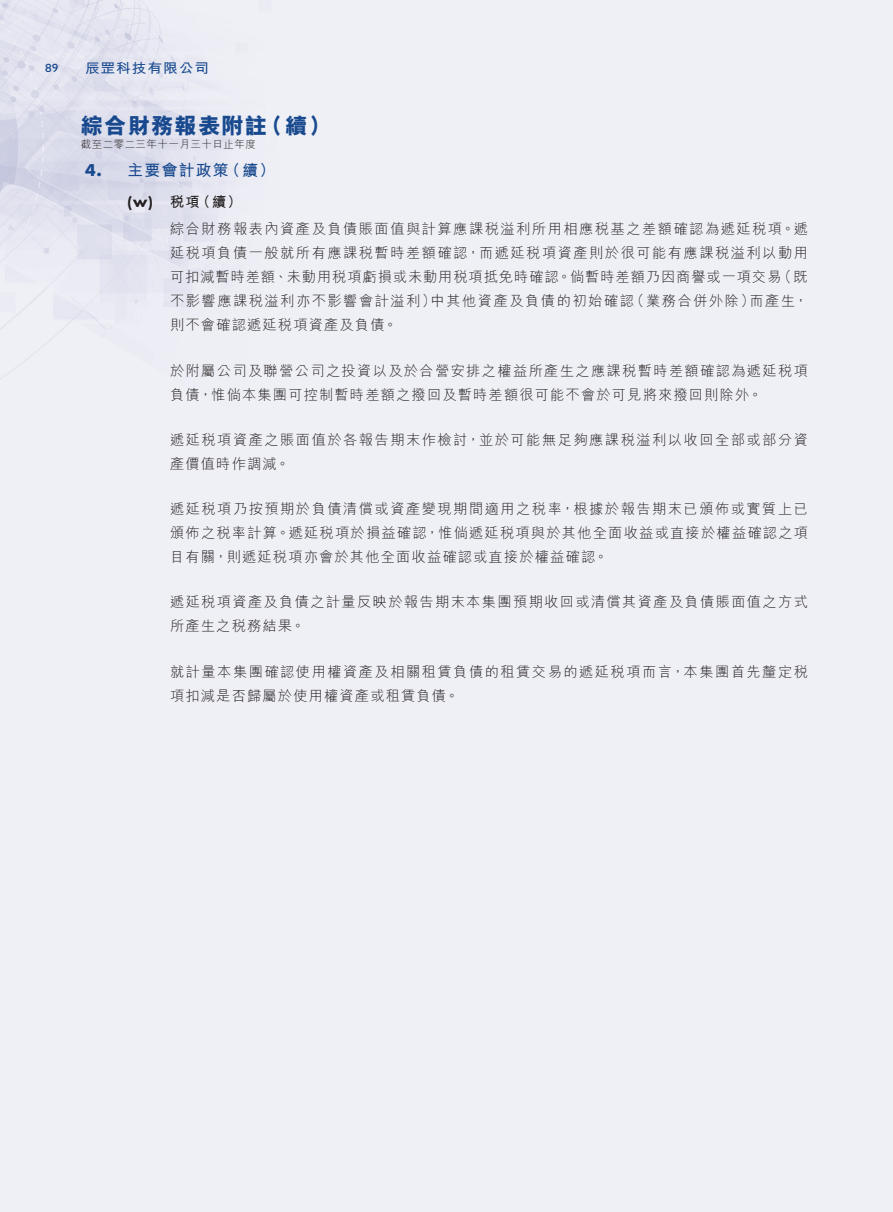
<style>
.page{position:relative;width:893px;height:1212px;background:#fff}
.page>*{position:absolute;margin:0;border:0;box-sizing:border-box;transform-origin:0 0}
.t1{font:800 22.5px "M Hei HK";letter-spacing:.04em;color:#18498e}
.t2{font:700 15.75px "M Hei HK";letter-spacing:.085em;color:#18498e}
.t3{font:700 15.75px "Futura Std";color:#18498e}
.t4{font:300 14.25px/24px "M Hei HK";letter-spacing:.095em;color:#231f20}
.t5{font:300 14.25px/24px "M Hei HK";letter-spacing:.065em;color:#231f20}
.t6{font:700 14.25px "M Hei HK";color:#231f20}
.t7{font:700 14.25px "Futura Std";color:#231f20}
.t8{font:700 13.5px "M Hei HK";letter-spacing:.05em;color:#18498e;scale:1.1 1}
.t9{font:12px "Gill Sans Std";color:#18498e;scale:1.1 1}
.t10{font:300 10.5px "M Hei HK";letter-spacing:.045em;color:#231f20}
</style>
<div class="page">
<p class="t9" style="left:45px;top:61px;width:14px">89</p>
<p class="t8" style="left:85px;top:58px;width:114px">辰罡科技有限公司</p>
<h1 class="t1" style="left:81px;top:114px;width:188px">綜合財務報表附註</h1>
<p class="t10" style="left:81px;top:139px;width:177px">截至二零二三年十一月三十日止年度</p>
<p class="t2" style="left:224px;top:158px;width:52px">（續(</p>
<p class="t2" style="left:128px;top:158px;width:103px">主要會計政策</p>
<p class="t3" style="left:85px;top:159px;width:18px">4.</p>
<p class="t7" style="left:128px;top:192px;width:27px">w( )</p>
<p class="t6" style="left:170px;top:191px;width:31px">稅項</p>
<p class="t6" style="left:196px;top:191px;width:47px">（續(</p>
<h1 class="t1" style="left:260px;top:114px;width:72px">（續(</h1>
<p class="t4" style="left:170px;top:217px;width:639px;text-align:right">綜合財務報表內資產及負債賬面值與計算應課稅溢利所用相應稅基之差額確認為遞延稅項。遞延稅項負債一般就所有應課稅暫時差額確認，而遞延稅項資產則於很可能有應課稅溢利以動用（既</p>
<p class="t5" style="left:749px;top:265px;width:60px;text-indent:-579px">可扣減暫時差額、未動用稅項虧損或未動用稅項抵免時確認。倘暫時差額乃因商譽或一項交易<br>而產生，</p>
<p class="t4" style="left:170px;top:289px;width:267px">不影響應課稅溢利亦不影響會計溢利）則不會確認遞延稅項資產及負債。</p>
<p class="t4" style="left:170px;top:358px;width:639px">於附屬公司及聯營公司之投資以及於合營安排之權益所產生之應課稅暫時差額確認為遞延稅項負債，惟倘本集團可控制暫時差額之撥回及暫時差額很可能不會於可見將來撥回則除外。</p>
<p class="t4" style="left:170px;top:427px;width:639px">遞延稅項資產之賬面值於各報告期末作檢討，並於可能無足夠應課稅溢利以收回全部或部分資產價值時作調減。</p>
<p class="t4" style="left:170px;top:497px;width:639px;text-align:justify">遞延稅項乃按預期於負債清償或資產變現期間適用之稅率，根據於報告期末已頒佈或實質上已頒佈之稅率計算。遞延稅項於損益確認，惟倘遞延稅項與於其他全面收益或直接於權益確認之項目有關，則遞延稅項亦會於其他全面收益確認或直接於權益確認。</p>
<p class="t4" style="left:170px;top:590px;width:639px">遞延稅項資產及負債之計量反映於報告期末本集團預期收回或清償其資產及負債賬面值之方式所產生之稅務結果。</p>
<p class="t4" style="left:170px;top:659px;width:639px">就計量本集團確認使用權資產及相關租賃負債的租賃交易的遞延稅項而言，本集團首先釐定稅項扣減是否歸屬於使用權資產或租賃負債。</p>
<p class="t4" style="left:630px;top:289px;width:126px">（業務合併外除）</p>
<p class="t4" style="left:431px;top:289px;width:205px">中其他資產及負債的初始確認</p>
</div>
